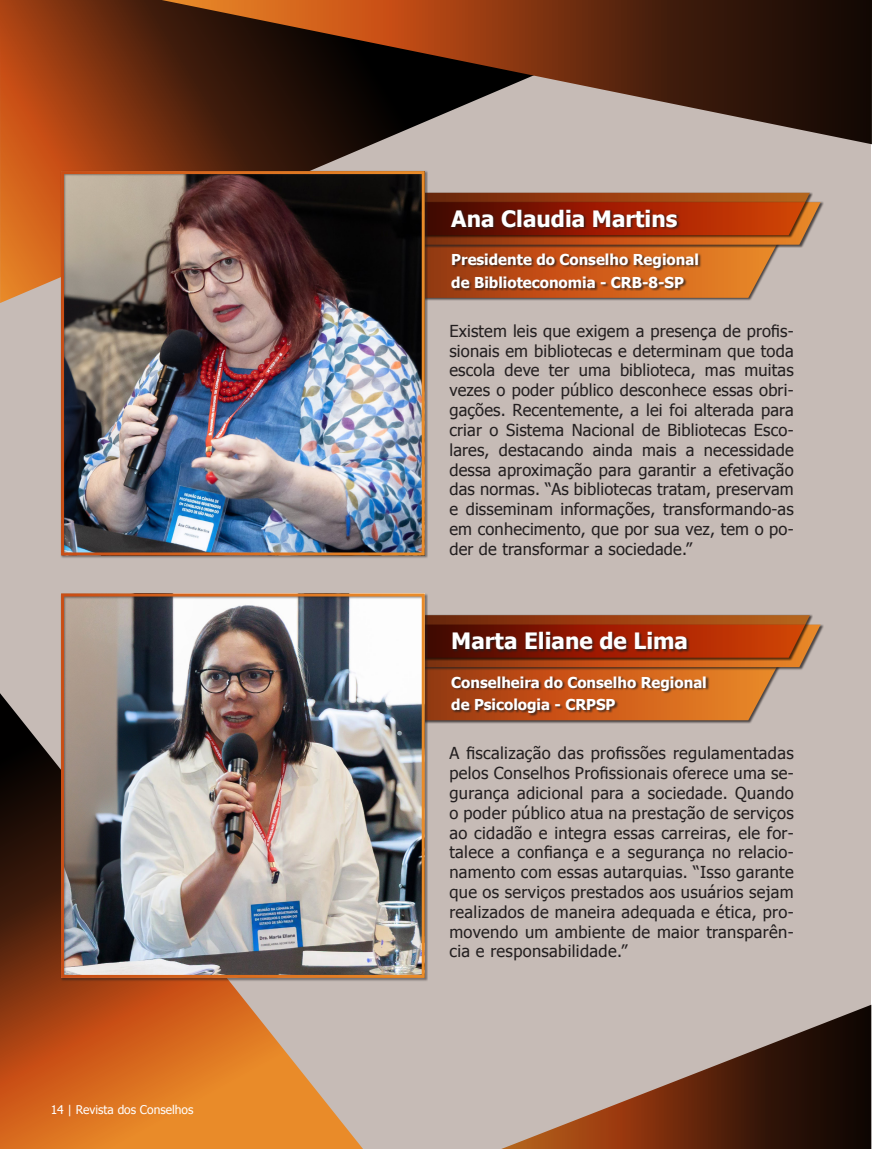
<style>
.page{position:relative;width:872px;height:1149px;background:#fff}
.page>*{position:absolute;margin:0;border:0;box-sizing:border-box;transform-origin:0 0}
.Revista_2{font:700 22.5px "Tahoma";color:#fff}
.t1{font:16.5px/19.8px "Tahoma";letter-spacing:.01em;color:#231f20;text-align:justify}
.Revista_2-2{font:700 15px "Tahoma";color:#fff}
.t2{font:12px "Tahoma";color:#fff}
</style>
<div class="page">
<div style="left:0;top:0;width:871px;height:1148px;background:#c6bbb6"></div>
<svg style="left:0;top:0;width:373px;height:303px"></svg>
<svg style="left:162px;top:0;width:710px;height:144px"></svg>
<svg style="left:0;top:693px;width:363px;height:455px"></svg>
<svg style="left:504px;top:1005px;width:367px;height:143px"></svg>
<div style="left:416px;top:233px;width:369px;height:68px;background:#231f20;opacity:.75"></div>
<div style="left:412px;top:192px;width:401px;height:47px;background:#b19385"></div>
<svg style="left:428px;top:193px;width:392px;height:105px"></svg>
<div style="left:451px;top:209px;width:229px;height:21px;background:#231f20;opacity:.75"></div>
<div style="left:451px;top:253px;width:250px;height:38px;background:#231f20;opacity:.75"></div>
<div style="left:61px;top:170px;width:367px;height:388px;background:#231f20;opacity:.5"></div>
<div style="left:416px;top:655px;width:369px;height:68px;background:#231f20;opacity:.75"></div>
<div style="left:412px;top:614px;width:401px;height:47px;background:#b8aea9"></div>
<svg style="left:428px;top:615px;width:392px;height:105px"></svg>
<div style="left:453px;top:631px;width:237px;height:21px;background:#231f20;opacity:.75"></div>
<div style="left:451px;top:676px;width:258px;height:40px;background:#231f20;opacity:.75"></div>
<div style="left:61px;top:592px;width:367px;height:388px;background:#231f20;opacity:.5"></div>
<p class="t2" style="left:51px;top:1101px;width:144px">14 | Revista dos Conselhos</p>
<p class="Revista_2" style="left:451px;top:202px;width:228px">Ana Claudia Martins</p>
<p class="Revista_2-2" style="left:451px;top:249px;width:249px">Presidente do Conselho Regional</p>
<p class="Revista_2-2" style="left:451px;top:272px;width:234px">de Biblioteconomia - CRB-8-SP</p>
<p class="t1" style="left:449px;top:320px;width:346px">Existem leis que exigem a presença de profis&shy;sionais em bibliotecas e determinam que toda escola deve ter uma biblioteca, mas muitas vezes o poder público desconhece essas obri&shy;gações. Recentemente, a lei foi alterada para criar o Sistema Nacional de Bibliotecas Esco&shy;lares, destacando ainda mais a necessidade dessa aproximação para garantir a efetivação das normas. “As bibliotecas tratam, preservam e disseminam informações, transformando-as em conhecimento, que por sua vez, tem o po&shy;der de transformar a sociedade.”</p>
<p class="Revista_2" style="left:451px;top:625px;width:238px">Marta Eliane de Lima</p>
<p class="Revista_2-2" style="left:451px;top:671px;width:257px">Conselheira do Conselho Regional</p>
<p class="Revista_2-2" style="left:451px;top:694px;width:166px">de Psicologia - CRPSP</p>
<p class="t1" style="left:449px;top:742px;width:346px">A fiscalização das profissões regulamentadas pelos Conselhos Profissionais oferece uma se&shy;gurança adicional para a sociedade. Quando o poder público atua na prestação de serviços ao cidadão e integra essas carreiras, ele for&shy;talece a confiança e a segurança no relacio&shy;namento com essas autarquias. “Isso garante que os serviços prestados aos usuários sejam realizados de maneira adequada e ética, pro&shy;movendo um ambiente de maior transparên&shy;cia e responsabilidade.”</p>
</div>
